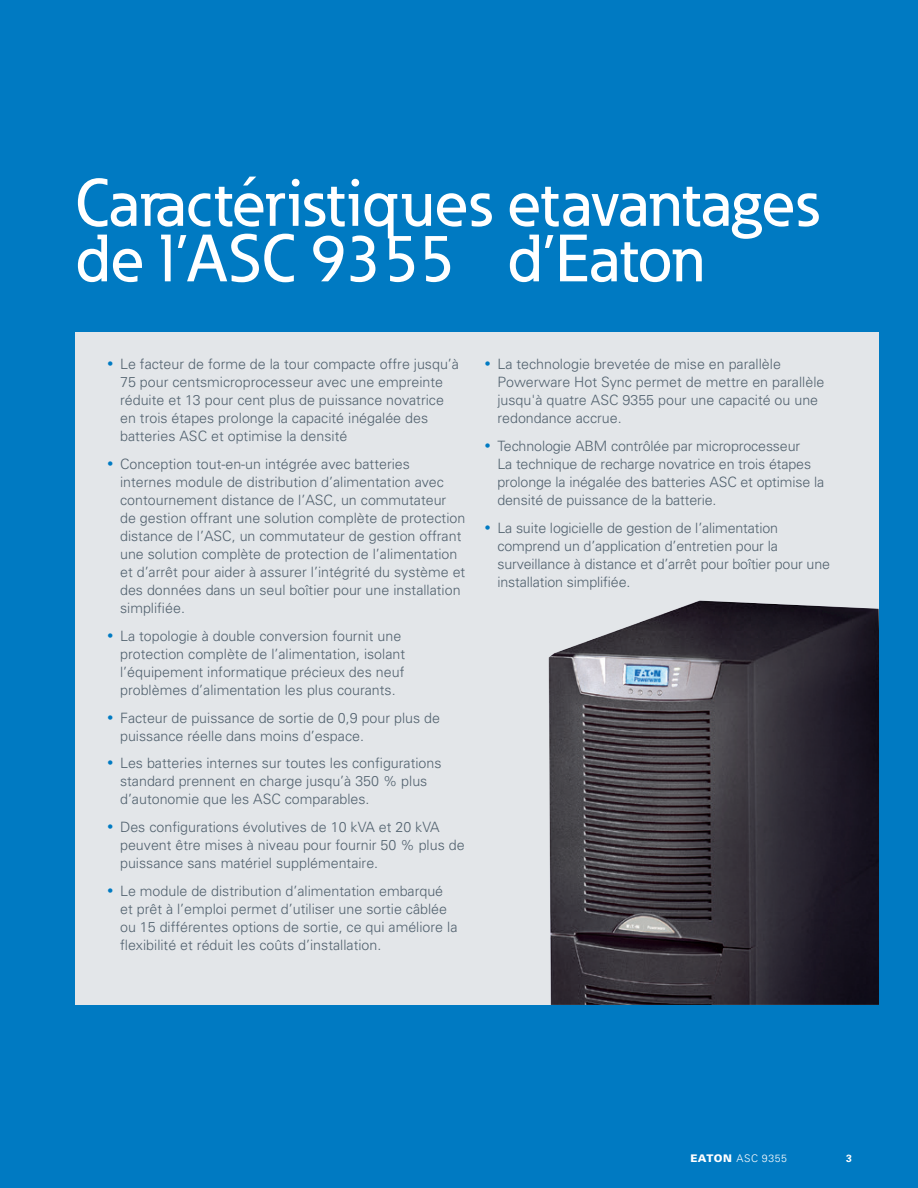
<style>
.page{position:relative;width:918px;height:1188px;background:#007ac2}
.page>*{position:absolute;margin:0;border:0;box-sizing:border-box;transform-origin:0 0}
.t1{font:500 66px/55.5px "Eaton";color:#fff}
.t2{font:300 14.25px/18px "Univers";color:#52626f}
.t3{font:300 10.5px "Univers";letter-spacing:.05em;color:#fff}
.t4{font:700 10.5px "Univers";color:#fff}
.s1{font-family:"Eaton";font-weight:500;font-size:21px;color:#007ac2}
.s2{font-weight:900}
</style>
<div class="page">
<div style="left:75px;top:333px;width:804px;height:672px;background:#e3e6e9"></div>
<img style="left:549px;top:601px;width:330px;height:404px">
<h1 class="t1" style="left:75px;top:175px;width:745px">Caractéristiques etavantages de l’ASC 9355 d’Eaton</h1>
<p class="t2" style="left:120px;top:355px;width:340px;text-indent:-14px"><span class="s1">•</span> Le facteur de forme de la tour compacte offre jusqu’à 75 pour centsmicroprocesseur avec une empreinte réduite et 13 pour cent plus de puissance novatrice en trois étapes prolonge la capacité inégalée des batteries ASC et optimise la densité</p>
<p class="t2" style="left:120px;top:455px;width:347px;text-indent:-14px"><span class="s1">•</span> Conception tout-en-un intégrée avec batteries<br>internes module de distribution d’alimentation avec contournement distance de l’ASC, un commutateur de gestion offrant une solution complète de protection distance de l’ASC, un commutateur de gestion offrant une solution complète de protection de l’alimentation et d’arrêt pour aider à assurer l’intégrité du système et des données dans un seul boîtier pour une installation simplifiée.</p>
<p class="t2" style="left:120px;top:627px;width:287px;text-indent:-14px"><span class="s1">•</span> La topologie à double conversion fournit une protection complète de l’alimentation, isolant l’équipement informatique précieux des neuf problèmes d’alimentation les plus courants.</p>
<p class="t2" style="left:120px;top:708px;width:321px;text-indent:-14px"><span class="s1">•</span> Facteur de puissance de sortie de 0,9 pour plus de puissance réelle dans moins d’espace.</p>
<p class="t2" style="left:120px;top:754px;width:323px;text-indent:-14px"><span class="s1">•</span> Les batteries internes sur toutes les configurations standard prennent en charge jusqu’à 350 % plus d’autonomie que les ASC comparables.</p>
<p class="t2" style="left:120px;top:818px;width:346px;text-indent:-14px"><span class="s1">•</span> Des configurations évolutives de 10 kVA et 20 kVA peuvent être mises à niveau pour fournir 50 % plus de puissance sans matériel supplémentaire.</p>
<p class="t2" style="left:120px;top:882px;width:339px;text-indent:-14px"><span class="s1">•</span> Le module de distribution d’alimentation embarqué et prêt à l’emploi permet d’utiliser une sortie câblée ou 15 différentes options de sortie, ce qui améliore la flexibilité et réduit les coûts d’installation.</p>
<p class="t2" style="left:497px;top:355px;width:329px;text-indent:-14px"><span class="s1">•</span> La technologie brevetée de mise en parallèle Powerware Hot Sync permet de mettre en parallèle jusqu'à quatre ASC 9355 pour une capacité ou une redondance accrue.</p>
<p class="t2" style="left:497px;top:437px;width:328px;text-indent:-14px"><span class="s1">•</span> Technologie ABM contrôlée par microprocesseur<br>La technique de recharge novatrice en trois étapes prolonge la inégalée des batteries ASC et optimise la densité de puissance de la batterie.</p>
<p class="t2" style="left:497px;top:519px;width:334px;text-indent:-14px"><span class="s1">•</span> La suite logicielle de gestion de l’alimentation comprend un d’application d’entretien pour la surveillance à distance et d’arrêt pour boîtier pour une installation simplifiée.</p>
<p class="t3" style="left:690px;top:1152px;width:98px"><span class="s2">EATON</span> ASC 9355</p>
<p class="t4" style="left:846px;top:1152px;width:7px">3</p>
</div>
